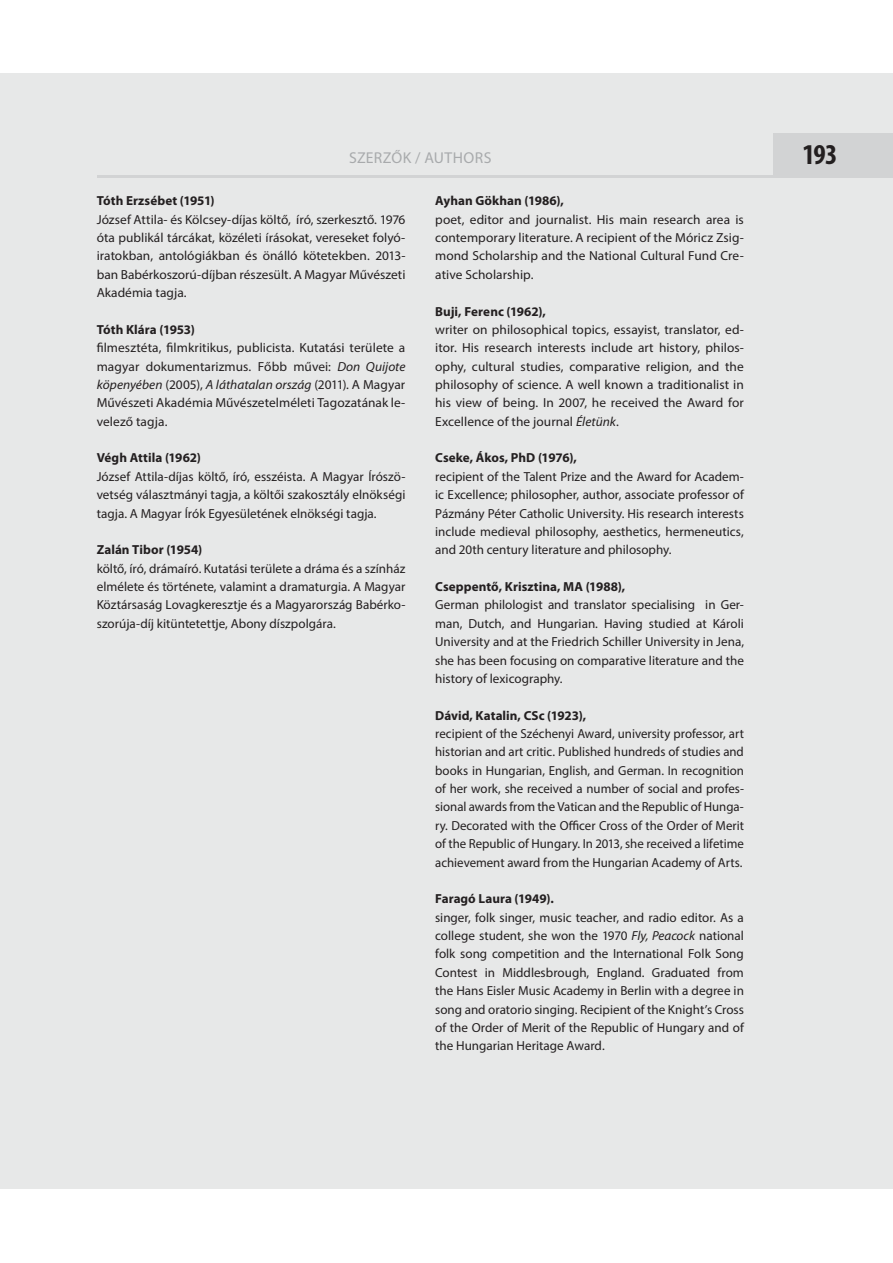
<style>
.page{position:relative;width:893px;height:1263px;background:#fff}
.page>*{position:absolute;margin:0;border:0;box-sizing:border-box;transform-origin:0 0}
.t1{font:700 condensed 28.8px "Myriad Pro";color:#231f20}
.t2{font:15.75px "Myriad Pro";letter-spacing:.03em;color:#a8aaac}
.t3{font:13.05px/18.3px "Myriad Pro";color:#231f20;text-align:justify}
.t4{font:700 13.05px "Myriad Pro";letter-spacing:.005em;color:#231f20}
.s1{font-style:italic}
</style>
<div class="page">
<div style="left:0;top:74px;width:893px;height:1115px;background:#e7e8e8"></div>
<div style="left:774px;top:133px;width:119px;height:45px;background:#d2d3d4"></div>
<hr style="left:97px;top:175px;width:677px;height:3px;background:#d2d3d4">
<p class="t2" style="left:349px;top:152px;width:144px">SZERZŐK / AUTHORS</p>
<h1 class="t1" style="left:802px;top:137px;width:36px">193</h1>
<p class="t4" style="left:97px;top:196px;width:119px">Tóth Erzsébet (1951)</p>
<p class="t3" style="left:97px;top:211px;width:310px">József Attila- és Kölcsey-díjas költő, író, szerkesztő. 1976 óta publikál tárcákat, közéleti írásokat, vereseket folyó&shy;iratokban, antológiákban és önálló kötetekben. 2013- ban Babérkoszorú-díjban részesült. A Magyar Művészeti Akadémia tagja.</p>
<p class="t4" style="left:97px;top:325px;width:100px">Tóth Klára (1953)</p>
<p class="t3" style="left:97px;top:340px;width:310px">filmesztéta, filmkritikus, publicista. Kutatási területe a magyar dokumentarizmus. Főbb művei: <span class="s1">Don Quijote köpenyében</span> (2005), <span class="s1">A láthatalan ország</span> (2011). A Magyar Művészeti Akadémia Művészetelméleti Tagozatának le&shy;velező tagja.</p>
<p class="t4" style="left:97px;top:453px;width:106px">Végh Attila (1962)</p>
<p class="t3" style="left:97px;top:468px;width:310px">József Attila-díjas költő, író, esszéista. A Magyar Írószö&shy;vetség választmányi tagja, a költői szakosztály elnökségi tagja. A Magyar Írók Egyesületének elnökségi tagja.</p>
<p class="t4" style="left:97px;top:545px;width:107px">Zalán Tibor (1954)</p>
<p class="t3" style="left:97px;top:560px;width:310px">költő, író, drámaíró. Kutatási területe a dráma és a színház elmélete és története, valamint a dramaturgia. A Magyar Köztársaság Lovagkeresztje és a Magyarország Babérko&shy;szorúja-díj kitüntetettje, Abony díszpolgára.</p>
<p class="t4" style="left:435px;top:196px;width:130px">Ayhan Gökhan (1986),</p>
<p class="t3" style="left:435px;top:211px;width:310px">poet, editor and journalist. His main research area is contemporary literature. A recipient of the Móricz Zsig&shy;mond Scholarship and the National Cultural Fund Cre&shy;ative Scholarship.</p>
<p class="t4" style="left:435px;top:306px;width:112px">Buji, Ferenc (1962),</p>
<p class="t3" style="left:435px;top:321px;width:310px">writer on philosophical topics, essayist, translator, ed&shy;itor. His research interests include art history, philos&shy;ophy, cultural studies, comparative religion, and the philosophy of science. A well known a traditionalist in his view of being. In 2007, he received the Award for Excellence of the journal <span class="s1">Életünk</span>.</p>
<p class="t4" style="left:435px;top:453px;width:143px">Cseke, Ákos, PhD (1976),</p>
<p class="t3" style="left:435px;top:468px;width:310px">recipient of the Talent Prize and the Award for Academ&shy;ic Excellence; philosopher, author, associate professor of Pázmány Péter Catholic University. His research interests include medieval philosophy, aesthetics, hermeneutics, and 20th century literature and philosophy.</p>
<p class="t4" style="left:435px;top:582px;width:192px">Cseppentő, Krisztina, MA (1988),</p>
<p class="t3" style="left:435px;top:597px;width:310px">German philologist and translator specialising in Ger&shy;man, Dutch, and Hungarian. Having studied at Károli University and at the Friedrich Schiller University in Jena, she has been focusing on comparative literature and the history of lexicography.</p>
<p class="t4" style="left:435px;top:710px;width:152px">Dávid, Katalin, CSc (1923),</p>
<p class="t3" style="left:435px;top:725px;width:310px">recipient of the Széchenyi Award, university professor, art historian and art critic. Published hundreds of studies and books in Hungarian, English, and German. In recognition of her work, she received a number of social and profes&shy;sional awards from the Vatican and the Republic of Hunga&shy;ry. Decorated with the Officer Cross of the Order of Merit of the Republic of Hungary. In 2013, she received a lifetime achievement award from the Hungarian Academy of Arts.</p>
<p class="t4" style="left:435px;top:894px;width:120px">Faragó Laura (1949).</p>
<p class="t3" style="left:435px;top:909px;width:310px">singer, folk singer, music teacher, and radio editor. As a college student, she won the 1970 <span class="s1">Fly, Peacock</span> national folk song competition and the International Folk Song Contest in Middlesbrough, England. Graduated from the Hans Eisler Music Academy in Berlin with a degree in song and oratorio singing. Recipient of the Knight’s Cross of the Order of Merit of the Republic of Hungary and of the Hungarian Heritage Award.</p>
</div>
